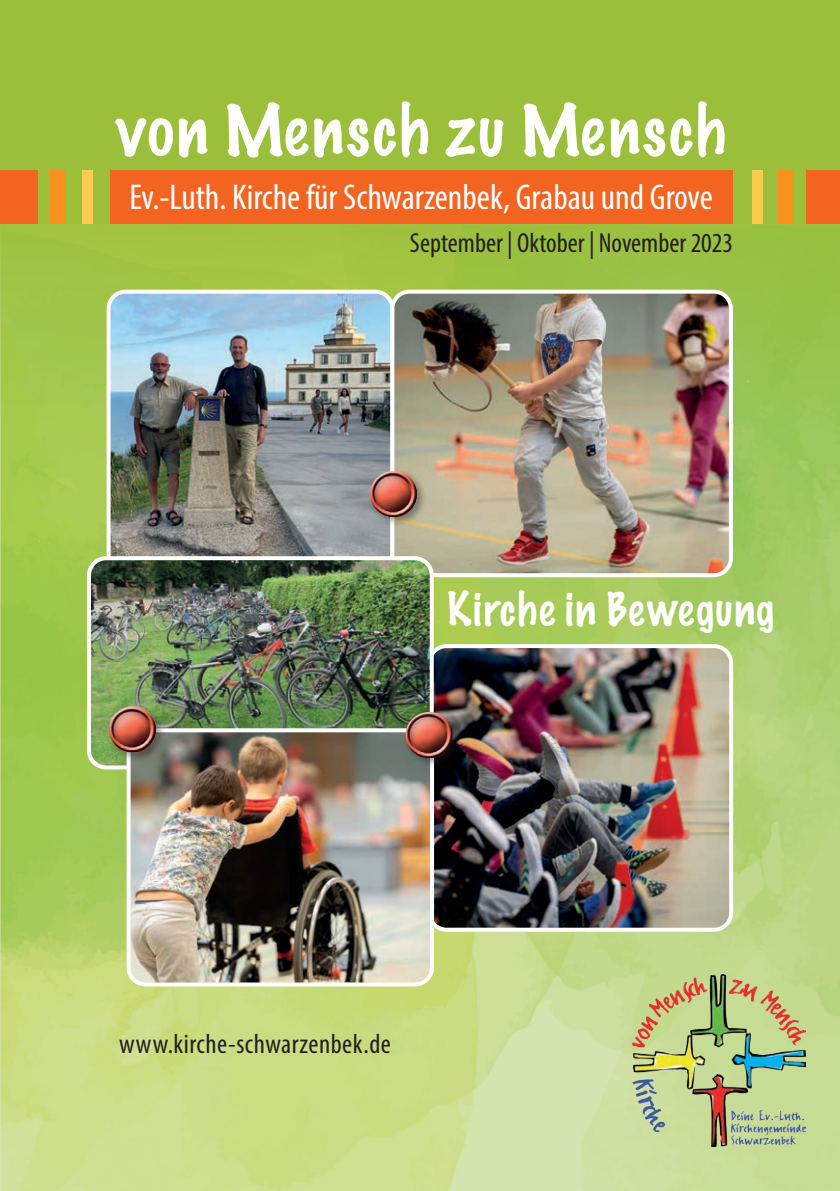
<style>
.page{position:relative;width:840px;height:1191px;background:#fff}
.page>*{position:absolute;margin:0;border:0;box-sizing:border-box;transform-origin:0 0}
.t1{font:100 64px "Marker Felt";letter-spacing:.04em;color:#fff}
.t2{font:100 42px "Marker Felt";letter-spacing:.04em;color:#fff}
.t3{font:condensed 36px "Myriad Pro";color:#fff}
.t4{font:condensed 27.6px "Myriad Pro";color:#231f20}
.t5{font:condensed 27.6px "Myriad Pro";letter-spacing:.02em;color:#231f20}
</style>
<div class="page">
<div style="left:0;top:0;width:839px;height:1191px;background:#9cbf3b"></div>
<img style="left:0;top:224px;width:839px;height:967px">
<div style="left:110px;top:170px;width:623px;height:54px;background:#f36421"></div>
<div style="left:0;top:170px;width:38px;height:54px;background:#f36421"></div>
<div style="left:50px;top:170px;width:16px;height:54px;background:#f7931d"></div>
<div style="left:82px;top:170px;width:10px;height:54px;background:#fecc4e"></div>
<div style="left:806px;top:170px;width:33px;height:54px;background:#f36421"></div>
<div style="left:777px;top:170px;width:16px;height:54px;background:#f7931d"></div>
<div style="left:751px;top:170px;width:11px;height:54px;background:#fecc4e"></div>
<img style="left:632px;top:974px;width:173px;height:172px">
<img style="left:433px;top:646px;width:297px;height:283px">
<div style="left:427px;top:644px;width:305px;height:287px;border:4px solid #fff;border-radius:17px"></div>
<img style="left:109px;top:292px;width:621px;height:283px">
<div style="left:106px;top:290px;width:288px;height:287px;border:4px solid #fff;border-radius:17px"></div>
<div style="left:390px;top:290px;width:342px;height:287px;border:4px solid #fff;border-radius:17px"></div>
<img style="left:89px;top:558px;width:342px;height:209px">
<div style="left:87px;top:556px;width:346px;height:213px;border:4px solid #fff;border-radius:17px"></div>
<img style="left:128px;top:733px;width:304px;height:251px">
<div style="left:126px;top:728px;width:308px;height:258px;border:4px solid #fff;border-radius:17px"></div>
<div style="left:368px;top:469px;width:59px;height:58px;background:#231f20;opacity:.4"></div>
<img style="left:369px;top:471px;width:26px;height:46px">
<div style="left:403px;top:710px;width:59px;height:58px;background:#231f20;opacity:.4"></div>
<img style="left:405px;top:712px;width:23px;height:46px">
<div style="left:107px;top:704px;width:59px;height:58px;background:#231f20;opacity:.4"></div>
<img style="left:108px;top:706px;width:24px;height:45px">
<h1 class="t1" style="left:117px;top:79px;width:609px">von Mensch zu Mensch</h1>
<p class="t3" style="left:129px;top:175px;width:584px">Ev.-Luth. Kirche für Schwarzenbek, Grabau und Grove</p>
<p class="t4" style="left:409px;top:226px;width:325px">September | Oktober | November 2023</p>
<p class="t2" style="left:447px;top:575px;width:327px">Kirche in Bewegung</p>
<p class="t5" style="left:119px;top:1027px;width:273px">www.kirche-schwarzenbek.de</p>
</div>
